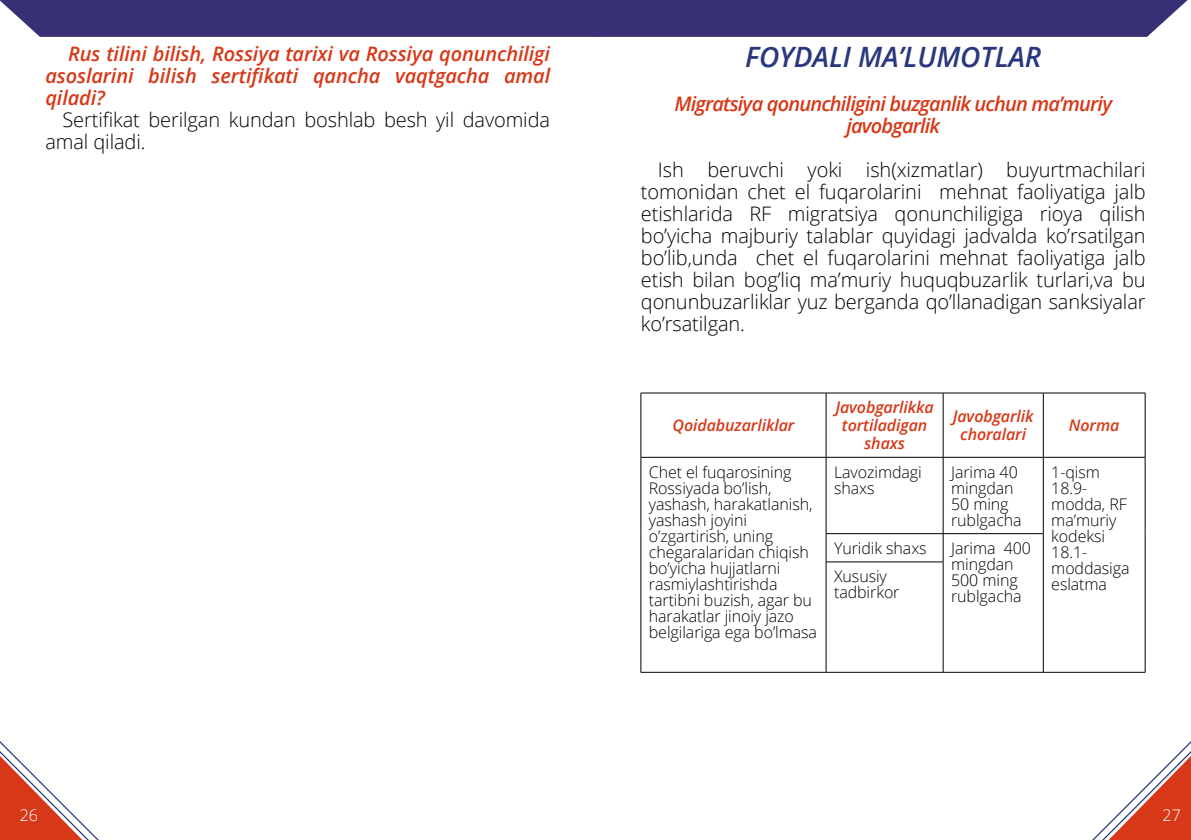
<style>
.page{position:relative;width:1191px;height:840px;background:#fff}
.page>*{position:absolute;margin:0;border:0;box-sizing:border-box;transform-origin:0 0}
.t1{font:italic 600 28px "Open Sans";letter-spacing:-.005em;color:#29377d}
.t2{font:300 20px/22px "Open Sans";letter-spacing:-.005em;color:#000}
.t3{font:italic 600 20px/22px "Open Sans";letter-spacing:-.04em;color:#d73818;text-align:justify}
.t4{font:300 16px/16px "Open Sans";letter-spacing:-.005em;color:#000}
.t5{font:italic 600 16px/18px "Open Sans";letter-spacing:-.005em;color:#d73818;text-align:center}
.t6{font:300 16px "Open Sans";color:#fff}
</style>
<div class="page">
<div style="left:0;top:0;width:1188px;height:37px;background:#383074"></div>
<svg style="left:0;top:741px;width:98px;height:98px"></svg>
<svg style="left:1093px;top:741px;width:98px;height:98px"></svg>
<hr style="left:640px;top:457px;width:1px;height:76px;background:#000">
<svg style="left:640px;top:533px;width:1px;height:28px"></svg>
<hr style="left:640px;top:561px;width:1px;height:110px;background:#000">
<hr style="left:825px;top:457px;width:1px;height:76px;background:#000">
<hr style="left:942px;top:457px;width:1px;height:76px;background:#000">
<hr style="left:1043px;top:457px;width:1px;height:76px;background:#000">
<hr style="left:1144px;top:457px;width:1px;height:76px;background:#000">
<svg style="left:1144px;top:533px;width:1px;height:28px"></svg>
<hr style="left:1144px;top:561px;width:1px;height:110px;background:#000">
<hr style="left:826px;top:533px;width:117px;height:1px;background:#000">
<svg style="left:825px;top:533px;width:1px;height:28px"></svg>
<hr style="left:943px;top:533px;width:100px;height:1px;background:#000">
<svg style="left:942px;top:533px;width:1px;height:28px"></svg>
<svg style="left:1043px;top:533px;width:1px;height:28px"></svg>
<hr style="left:1043px;top:561px;width:1px;height:110px;background:#000">
<hr style="left:826px;top:561px;width:117px;height:1px;background:#000">
<hr style="left:825px;top:562px;width:1px;height:109px;background:#000">
<hr style="left:942px;top:562px;width:1px;height:109px;background:#000">
<hr style="left:640px;top:392px;width:186px;height:1px;background:#000">
<hr style="left:640px;top:393px;width:1px;height:64px;background:#000">
<hr style="left:826px;top:392px;width:117px;height:1px;background:#000">
<hr style="left:825px;top:393px;width:1px;height:64px;background:#000">
<hr style="left:943px;top:392px;width:100px;height:1px;background:#000">
<hr style="left:942px;top:393px;width:1px;height:64px;background:#000">
<hr style="left:1043px;top:392px;width:102px;height:1px;background:#000">
<hr style="left:1043px;top:393px;width:1px;height:64px;background:#000">
<hr style="left:1144px;top:393px;width:1px;height:64px;background:#000">
<hr style="left:640px;top:456px;width:186px;height:1px;background:#000">
<hr style="left:826px;top:456px;width:117px;height:1px;background:#000">
<hr style="left:943px;top:456px;width:100px;height:1px;background:#000">
<hr style="left:1043px;top:456px;width:102px;height:1px;background:#000">
<hr style="left:640px;top:671px;width:186px;height:1px;background:#000">
<hr style="left:826px;top:671px;width:117px;height:1px;background:#000">
<hr style="left:943px;top:671px;width:100px;height:1px;background:#000">
<hr style="left:1043px;top:671px;width:102px;height:1px;background:#000">
<p class="t3" style="left:45px;top:42px;width:506px;text-indent:23px">Rus tilini bilish, Rossiya tarixi va Rossiya qonunchiligi asoslarini bilish sertifikati qancha vaqtgacha amal qiladi?</p>
<p class="t2" style="left:45px;top:108px;width:506px;text-indent:17px">Sertifikat berilgan kundan boshlab besh yil davomida amal qiladi.</p>
<h1 class="t1" style="left:745px;top:37px;width:298px">FOYDALI MA’LUMOTLAR</h1>
<p class="t3" style="left:674px;top:92px;width:439px;text-align:center">Migratsiya qonunchiligini buzganlik uchun ma’muriy javobgarlik</p>
<p class="t2" style="left:641px;top:158px;width:506px;text-align:justify;text-indent:17px">Ish beruvchi yoki ish(xizmatlar) buyurtmachilari tomonidan chet el fuqarolarini mehnat faoliyatiga jalb etishlarida RF migratsiya qonunchiligiga rioya qilish bo’yicha majburiy talablar quyidagi jadvalda ko’rsatilgan bo’lib,unda chet el fuqarolarini mehnat faoliyatiga jalb etish bilan bog’liq ma’muriy huquqbuzarlik turlari,va bu qonunbuzarliklar yuz berganda qo’llanadigan sanksiyalar ko’rsatilgan.</p>
<p class="t5" style="left:672px;top:416px;width:123px">Qoidabuzarliklar</p>
<p class="t5" style="left:835px;top:398px;width:100px">Javobgarlikka tortiladigan shaxs</p>
<p class="t5" style="left:952px;top:407px;width:82px">Javobgarlik choralari</p>
<p class="t5" style="left:1069px;top:416px;width:52px">Nоrmа</p>
<p class="t4" style="left:649px;top:463px;width:170px">Chet el fuqarosining<br>Rossiyada bo’lish, yashash, harakatlanish, yashash joyini o’zgartirish, uning chegaralaridan chiqish bo’yicha hujjatlarni rasmiylashtirishda tartibni buzish, agar bu harakatlar jinoiy jazo belgilariga ega bo’lmasa</p>
<p class="t4" style="left:834px;top:463px;width:89px">Lavozimdagi shaxs</p>
<p class="t4" style="left:951px;top:463px;width:72px">Jarima 40 mingdan<br>50 ming rublgacha</p>
<p class="t4" style="left:1051px;top:463px;width:80px">1-qism<br>18.9- modda, RF ma’muriy kodeksi<br>18.1- moddasiga eslatma</p>
<p class="t4" style="left:834px;top:539px;width:94px">Yuridik shaxs</p>
<p class="t4" style="left:951px;top:539px;width:81px">Jarima 400 mingdan<br>500 ming rublgacha</p>
<p class="t4" style="left:834px;top:567px;width:67px">Xususiy tadbirkor</p>
<p class="t6" style="left:20px;top:803px;width:20px">26</p>
<p class="t6" style="left:1162px;top:803px;width:20px">27</p>
</div>
